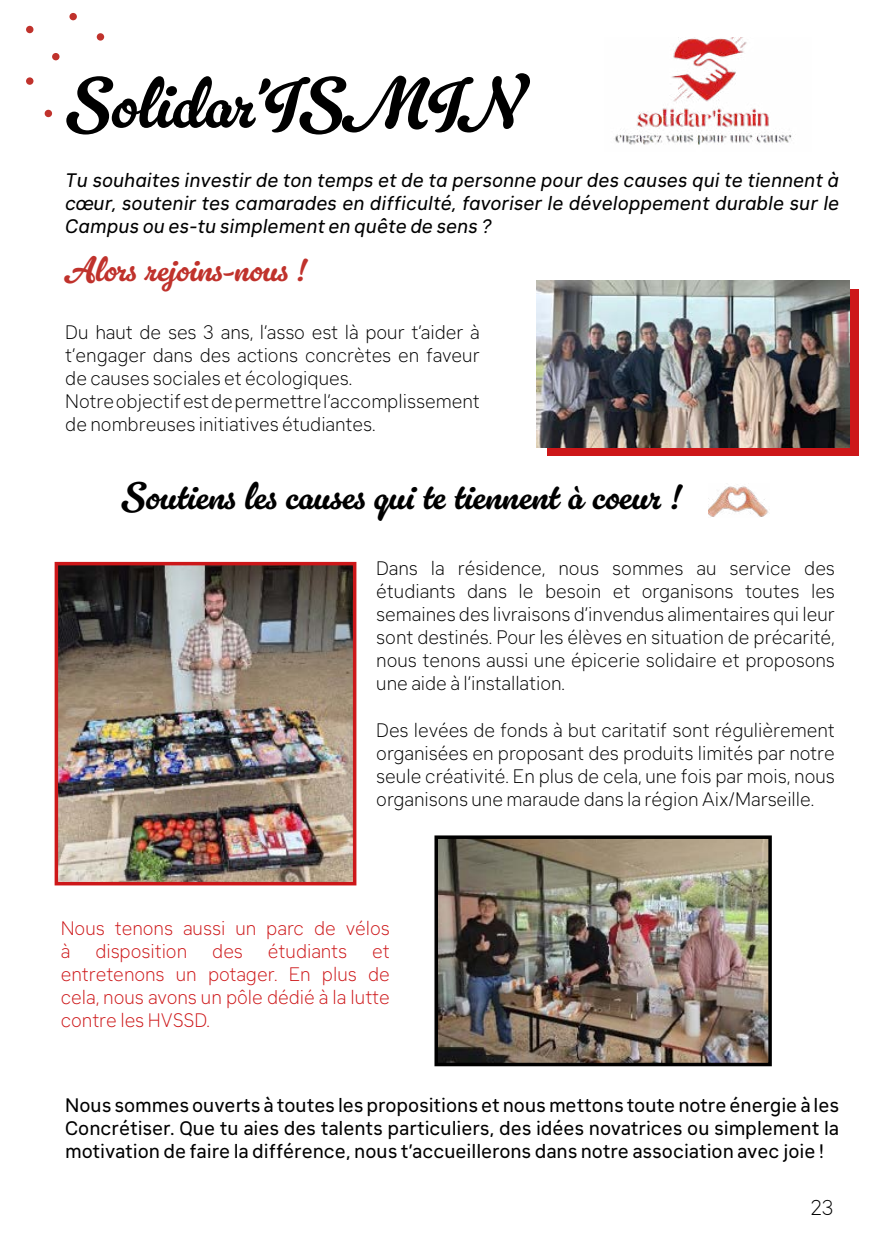
<style>
.page{position:relative;width:893px;height:1241px;background:#fff}
.page>*{position:absolute;margin:0;border:0;box-sizing:border-box;transform-origin:0 0}
.t1{font:71.75px "Gelato Luxe";letter-spacing:-.01em;color:#000}
.t2{font:38.5px "Gelato Luxe";color:#000}
.t3{font:35px "Gelato Luxe";color:#c0322c}
.t4{font:300 21px "Klima";color:#000}
.t5{font:300 19.25px/23.1px "Klima";color:#000;text-align:justify}
.t6{font:19.25px/23.1px "Klima";color:#000;text-align:justify}
.t7{font:italic 19.25px/23.1px "Klima";color:#000;text-align:justify}
.t8{font:300 19.25px/23.1px "Klima";color:#cd1719}
</style>
<div class="page">
<img style="left:614px;top:38px;width:178px;height:107px">
<div style="left:547px;top:289px;width:312px;height:166px;background:#cd1719"></div>
<img style="left:536px;top:281px;width:313px;height:166px">
<img style="left:60px;top:567px;width:291px;height:313px">
<div style="left:55px;top:562px;width:301px;height:323px;border:4px solid #cd1719"></div>
<img style="left:709px;top:486px;width:60px;height:31px">
<div style="left:26px;top:26px;width:7px;height:7px;background:#c0322c;border-radius:50%"></div>
<div style="left:69px;top:13px;width:8px;height:7px;background:#c0322c;border-radius:50%"></div>
<div style="left:97px;top:33px;width:7px;height:8px;background:#c0322c;border-radius:50%"></div>
<div style="left:26px;top:77px;width:7px;height:8px;background:#c0322c;border-radius:50%"></div>
<div style="left:52px;top:53px;width:8px;height:7px;background:#c0322c;border-radius:50%"></div>
<div style="left:45px;top:110px;width:7px;height:7px;background:#c0322c;border-radius:50%"></div>
<img style="left:439px;top:840px;width:328px;height:221px">
<div style="left:434px;top:835px;width:338px;height:231px;border:4px solid #000"></div>
<h1 class="t1" style="left:66px;top:61px;width:456px">Solidar’ISMIN</h1>
<p class="t7" style="left:65px;top:166px;width:775px">Tu souhaites investir de ton temps et de ta personne pour des causes qui te tiennent à cœur, soutenir tes camarades en difficulté, favoriser le développement durable sur le Campus ou es-tu simplement en quête de sens ?</p>
<h3 class="t3" style="left:65px;top:248px;width:242px">Alors rejoins-nous !</h3>
<p class="t5" style="left:65px;top:319px;width:416px;text-align:left">Du haut de ses 3 ans, l’asso est là pour t’aider à t’engager dans des actions concrètes en faveur de causes sociales et écologiques.<br>Notre objectif est de permettre l’accomplissement de nombreuses initiatives étudiantes.</p>
<h2 class="t2" style="left:121px;top:473px;width:560px">Soutiens les causes qui te tiennent à coeur !</h2>
<p class="t5" style="left:376px;top:554px;width:460px">Dans la résidence, nous sommes au service des étudiants dans le besoin et organisons toutes les semaines des livraisons d’invendus alimentaires qui leur sont destinés. Pour les élèves en situation de précarité, nous tenons aussi une épicerie solidaire et proposons une aide à l’installation.</p>
<p class="t5" style="left:376px;top:716px;width:460px">Des levées de fonds à but caritatif sont régulièrement organisées en proposant des produits limités par notre seule créativité. En plus de cela, une fois par mois, nous organisons une maraude dans la région Aix/Marseille.</p>
<p class="t8" style="left:61px;top:914px;width:331px">Nous tenons aussi un parc de vélos à</p>
<p class="t8" style="left:95px;top:937px;width:93px">disposition</p>
<p class="t8" style="left:212px;top:937px;width:32px">des</p>
<p class="t8" style="left:268px;top:937px;width:81px">étudiants</p>
<p class="t8" style="left:61px;top:937px;width:331px;text-align:justify;text-indent:312px">et entretenons un potager. En plus de cela, nous avons un pôle dédié à la lutte contre les HVSSD.</p>
<p class="t6" style="left:65px;top:1091px;width:776px">Nous sommes ouverts à toutes les propositions et nous mettons toute notre énergie à les Concrétiser. Que tu aies des talents particuliers, des idées novatrices ou simplement la motivation de faire la différence, nous t’accueillerons dans notre association avec joie !</p>
<p class="t4" style="left:811px;top:1191px;width:24px">23</p>
</div>
